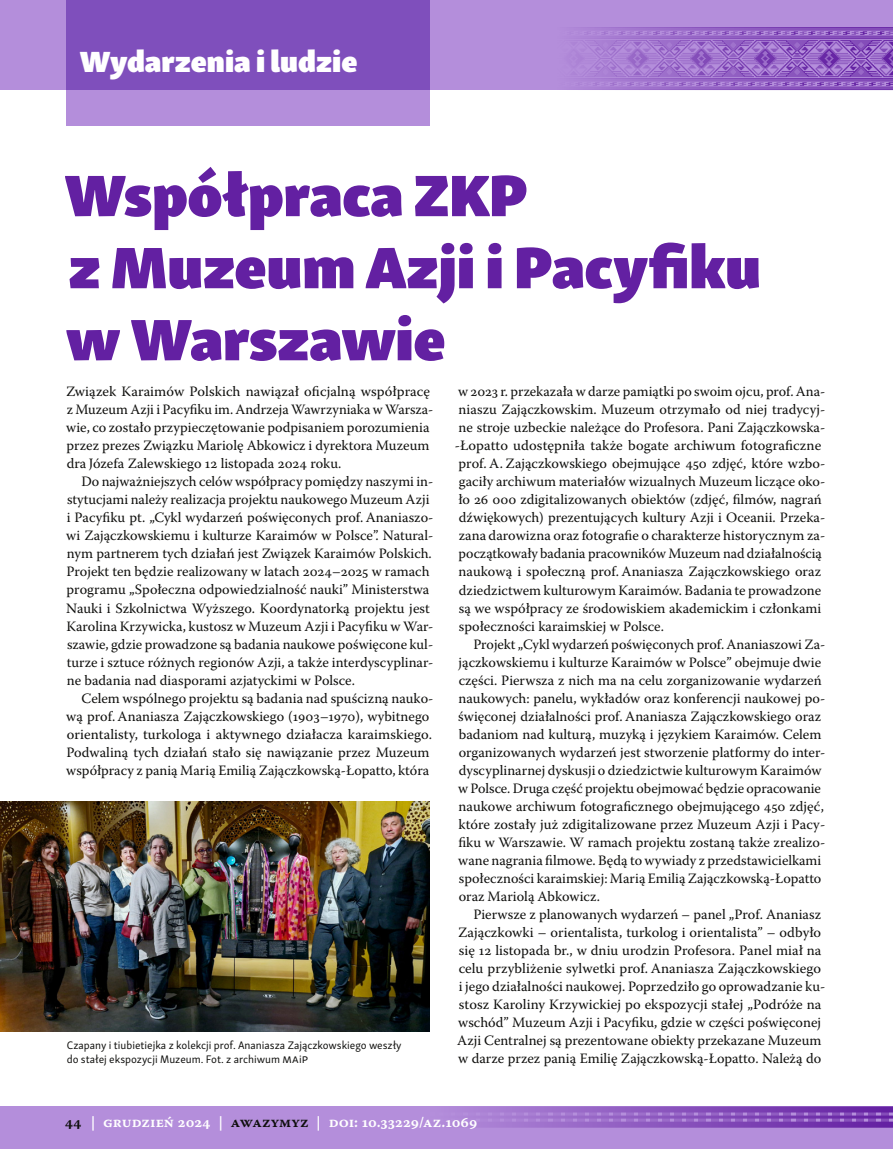
<style>
.page{position:relative;width:893px;height:1149px;background:#fff}
.page>*{position:absolute;margin:0;border:0;box-sizing:border-box;transform-origin:0 0}
.t1{font:60px/72px "Skolar Sans PE Bl";letter-spacing:-.005em;color:#6320a2}
.t2{font:30px "Skolar Sans PE Bl";letter-spacing:.005em;color:#fff}
.t3{font:15px "Warnock Pro Semibold Capt";letter-spacing:.005em;color:#fff}
.t4{font:14.25px/18px "Warnock Pro";color:#0f0f0d}
.t5{font:11.25px/13.5px "Skolar Sans PE";color:#0f0f0d}
.s1{font-size:12px}
.s2{color:#0f0f0d}
</style>
<div class="page">
<div style="left:0;top:0;width:893px;height:90px;background:#b48edb"></div>
<div style="left:0;top:1106px;width:893px;height:42px;background:#b48edb"></div>
<svg style="left:474px;top:1106px;width:419px;height:21px"></svg>
<svg style="left:66px;top:0;width:364px;height:126px;background:#8e60c4"></svg>
<svg style="left:576px;top:27px;width:317px;height:63px"></svg>
<img style="left:0;top:801px;width:430px;height:230px">
<h2 class="t2" style="left:80px;top:35px;width:279px">Wydarzenia i ludzie</h2>
<h1 class="t1" style="left:65px;top:153px;width:698px">Współpraca ZKP<br>z Muzeum Azji i Pacyfiku w Warszawie</h1>
<p class="t4" style="left:66px;top:382px;width:369px">Związek Karaimów Polskich nawiązał oficjalną współpracę z Muzeum Azji i Pacyfiku im. Andrzeja Wawrzyniaka w Warsza&shy;wie, co zostało przypieczętowanie podpisaniem porozumienia przez prezes Związku Mariolę Abkowicz i dyrektora Muzeum dra Józefa Zalewskiego 12 listopada 2024 roku.</p>
<p class="t4" style="left:66px;top:472px;width:369px;text-indent:15px">Do najważniejszych celów współpracy pomiędzy naszymi in&shy;stytucjami należy realizacja projektu naukowego Muzeum Azji i Pacyfiku pt. „Cykl wydarzeń poświęconych prof. Ananiaszo&shy;wi Zajączkowskiemu i kulturze Karaimów w Polsce”. Natural&shy;nym partnerem tych działań jest Związek Karaimów Polskich.<br>Projekt ten będzie realizowany w latach 2024–2025 w ramach programu „Społeczna odpowiedzialność nauki” Ministerstwa Nauki i Szkolnictwa Wyższego. Koordynatorką projektu jest Karolina Krzywicka, kustosz w Muzeum Azji i Pacyfiku w War&shy;szawie, gdzie prowadzone są badania naukowe poświęcone kul&shy;turze i sztuce różnych regionów Azji, a także interdyscyplinar&shy;ne badania nad diasporami azjatyckimi w Polsce.</p>
<p class="t4" style="left:66px;top:688px;width:369px;text-indent:15px">Celem wspólnego projektu są badania nad spuścizną nauko&shy;wą prof. Ananiasza Zajączkowskiego (1903–1970), wybitnego orientalisty, turkologa i aktywnego działacza karaimskiego.<br>Podwaliną tych działań stało się nawiązanie przez Muzeum współpracy z panią Marią Emilią Zajączkowską-Łopatto, która</p>
<p class="t4" style="left:455px;top:382px;width:372px">w 2023 r. przekazała w darze pamiątki po swoim ojcu, prof. Ana&shy;niaszu Zajączkowskim. Muzeum otrzymało od niej tradycyj&shy;ne stroje uzbeckie należące do Profesora. Pani Zajączkowska--Łopatto udostępniła także bogate archiwum fotograficzne prof. A. Zajączkowskiego obejmujące 450 zdjęć, które wzbo&shy;gaciły archiwum materiałów wizualnych Muzeum liczące oko&shy;ło 26 000 zdigitalizowanych obiektów (zdjęć, filmów, nagrań dźwiękowych) prezentujących kultury Azji i Oceanii. Przeka&shy;zana darowizna oraz fotografie o charakterze historycznym za&shy;początkowały badania pracowników Muzeum nad działalnością naukową i społeczną prof. Ananiasza Zajączkowskiego oraz dziedzictwem kulturowym Karaimów. Badania te prowadzone są we współpracy ze środowiskiem akademickim i członkami społeczności karaimskiej w Polsce.</p>
<p class="t4" style="left:458px;top:634px;width:369px;text-indent:15px">Projekt „Cykl wydarzeń poświęconych prof. Ananiaszowi Za&shy;jączkowskiemu i kulturze Karaimów w Polsce” obejmuje dwie części. Pierwsza z nich ma na celu zorganizowanie wydarzeń naukowych: panelu, wykładów oraz konferencji naukowej po&shy;święconej działalności prof. Ananiasza Zajączkowskiego oraz badaniom nad kulturą, muzyką i językiem Karaimów. Celem organizowanych wydarzeń jest stworzenie platformy do inter&shy;dyscyplinarnej dyskusji o dziedzictwie kulturowym Karaimów w Polsce. Druga część projektu obejmować będzie opracowanie naukowe archiwum fotograficznego obejmującego 450 zdjęć, które zostały już zdigitalizowane przez Muzeum Azji i Pacy&shy;fiku w Warszawie. W ramach projektu zostaną także zrealizo&shy;wane nagrania filmowe. Będą to wywiady z przedstawicielkami społeczności karaimskiej: Marią Emilią Zajączkowską-Łopatto oraz Mariolą Abkowicz.</p>
<p class="t4" style="left:457px;top:904px;width:370px;text-indent:16px">Pierwsze z planowanych wydarzeń – panel „Prof. Ananiasz Zajączkowki – orientalista, turkolog i orientalista” – odbyło się 12 listopada br., w dniu urodzin Profesora. Panel miał na celu przybliżenie sylwetki prof. Ananiasza Zajączkowskiego i jego działalności naukowej. Poprzedziło go oprowadzanie ku&shy;stosz Karoliny Krzywickiej po ekspozycji stałej „Podróże na wschód” Muzeum Azji i Pacyfiku, gdzie w części poświęconej Azji Centralnej są prezentowane obiekty przekazane Muzeum w darze przez panią Emilię Zajączkowską-Łopatto. Należą do</p>
<p class="t5" style="left:67px;top:1037px;width:336px">Czapany i tiubietiejka z kolekcji prof. Ananiasza Zajączkowskiego weszły do stałej ekspozycji Muzeum. Fot. z archiwum <span class="s1">MA</span>i<span class="s1">P</span></p>
<p class="t3" style="left:65px;top:1112px;width:414px"><span class="s2">44</span> | grudzień 2024 | <span class="s2">AWAZYMYZ</span> | DOI: 10.33229/az.1069</p>
</div>
